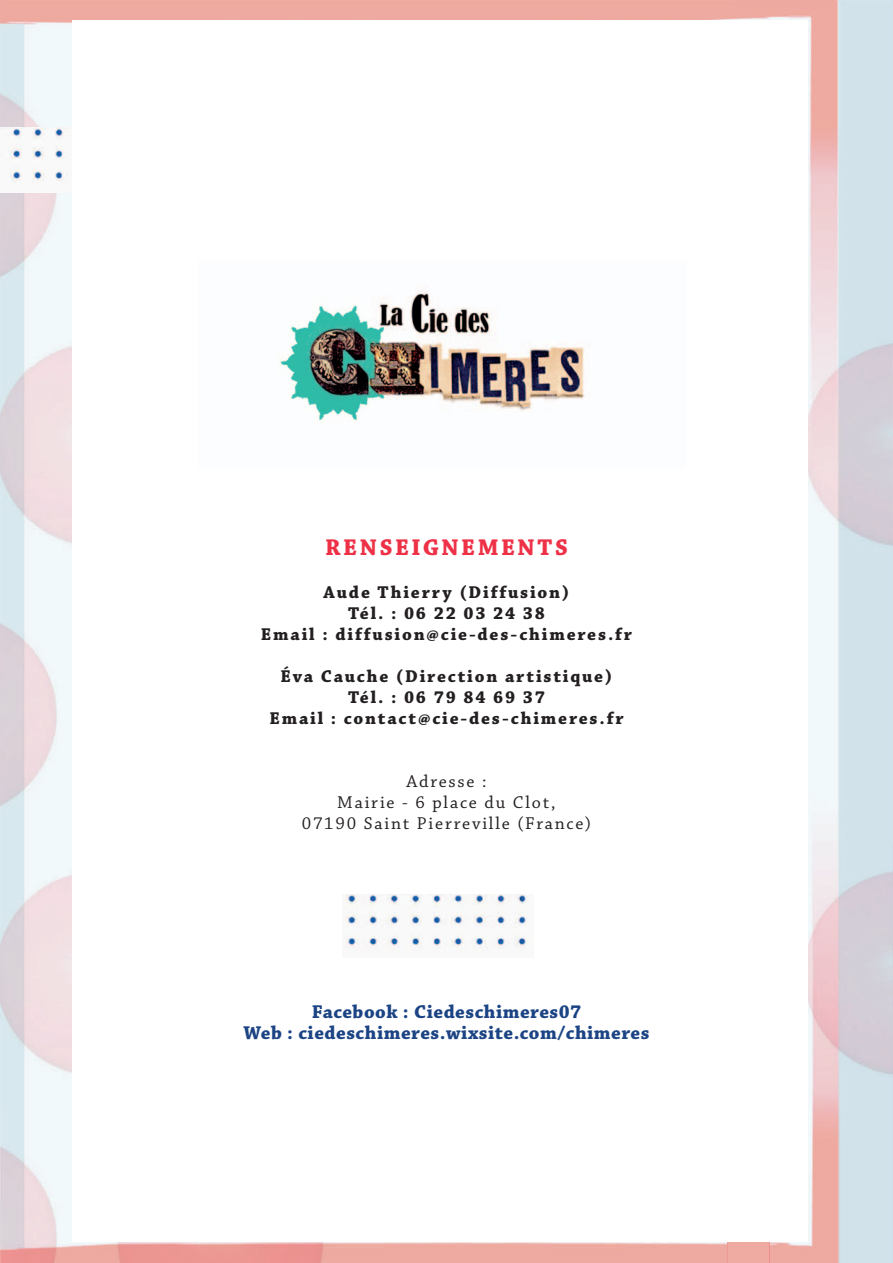
<style>
.page{position:relative;width:893px;height:1263px;background:#fff}
.page>*{position:absolute;margin:0;border:0;box-sizing:border-box;transform-origin:0 0}
.t1{font:700 24px "Chaparral Pro";letter-spacing:.105em;color:#ee3147}
.t2{font:700 19.5px/21px "Chaparral Pro";letter-spacing:.025em;color:#1c4485;text-align:center}
.t3{font:700 18px/21px "Chaparral Pro";letter-spacing:.1em;color:#231f20;text-align:center}
.t4{font:18px/21px "Chaparral Pro";letter-spacing:.1em;color:#231f20;text-align:center}
</style>
<div class="page">
<img style="left:53px;top:0;width:840px;height:1262px">
<img style="left:0;top:0;width:53px;height:1263px">
<img style="left:727px;top:1242px;width:43px;height:21px">
<img style="left:0;top:127px;width:72px;height:65px">
<div style="left:72px;top:20px;width:736px;height:1222px;background:#fff"></div>
<img style="left:342px;top:894px;width:190px;height:56px">
<img style="left:280px;top:286px;width:305px;height:137px">
<h1 class="t1" style="left:325px;top:534px;width:244px">rEnSEiGnEMEnTS</h1>
<p class="t3" style="left:261px;top:582px;width:373px">Aude Thierry (Diffusion)<br>Tél. : 06 22 03 24 38<br>Email : diffusion@cie-des-chimeres.fr</p>
<p class="t3" style="left:269px;top:666px;width:356px">éva Cauche (Direction artistique)<br>Tél. : 06 79 84 69 37<br>Email : contact@cie-des-chimeres.fr</p>
<p class="t4" style="left:302px;top:771px;width:291px">Adresse :<br>Mairie - 6 place du Clot,<br>07190 Saint Pierreville (France)</p>
<p class="t2" style="left:244px;top:1001px;width:407px">facebook : Ciedeschimeres07<br>Web : ciedeschimeres.wixsite.com/chimeres</p>
</div>
